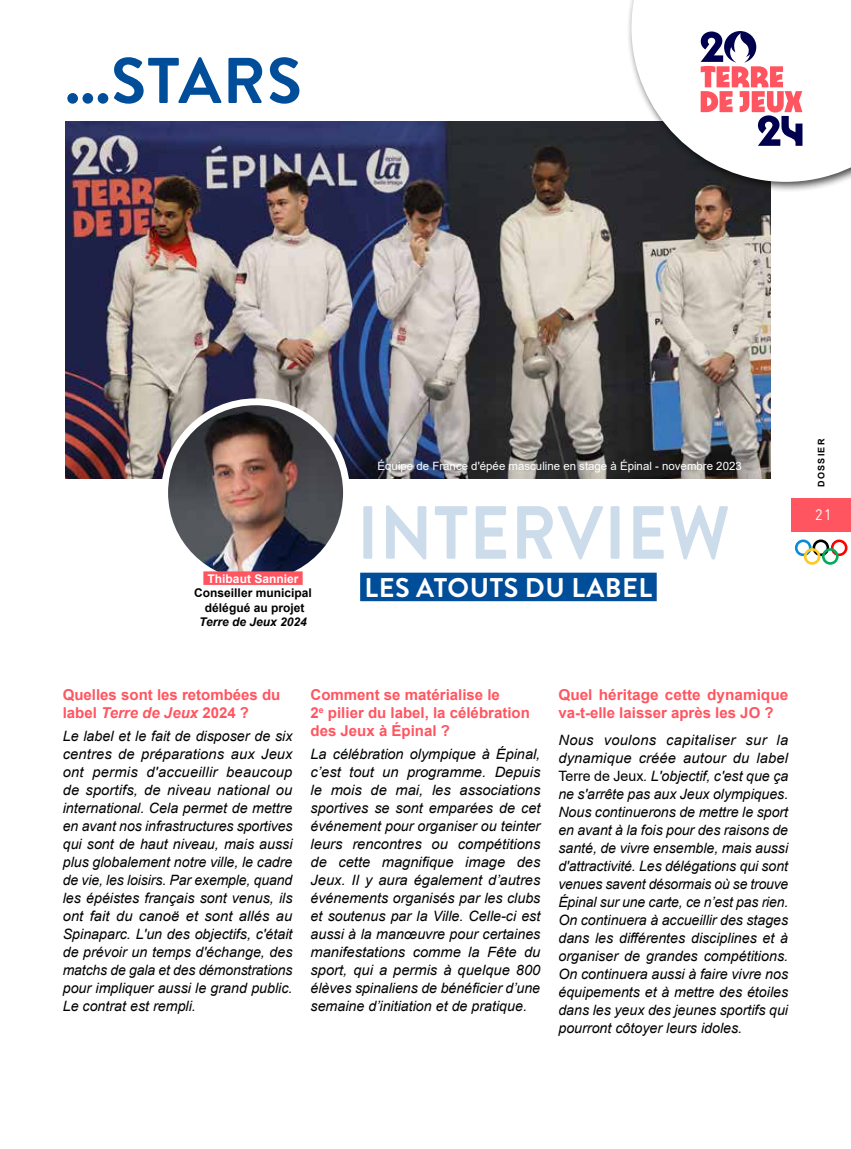
<style>
.page{position:relative;width:851px;height:1149px;background:#fff}
.page>*{position:absolute;margin:0;border:0;box-sizing:border-box;transform-origin:0 0}
.t1{font:700 64.5px "Brandon Grotesque";letter-spacing:.02em;color:#004d9a}
.t2{font:700 27px "Brandon Grotesque";letter-spacing:.02em;color:#fff}
.t3{font:700 15px/18px "Arial";color:#ff5560}
.t4{font:15px "DINOT";color:#fff;scale:.95 1}
.t5{font:italic 14.25px/18px "Arial";color:#000;text-align:justify}
.t6{font:700 12px/14.4px "Arial";color:#000;text-align:center}
.t7{font:italic 700 12px "Arial";color:#000}
.t8{font:700 12px "Arial";color:#fff}
.t9{font:11.4px "Arial";color:#fff}
.t10{font:700 9px "Arial";letter-spacing:.135em;color:#000}
.s1{font-style:italic}
.s2{font-style:normal}
</style>
<div class="page">
<div style="left:791px;top:497px;width:59px;height:34px;background:#ff5560"></div>
<img style="left:65px;top:121px;width:705px;height:357px">
<img style="left:165px;top:401px;width:181px;height:182px;border-radius:91px">
<div style="left:161px;top:398px;width:189px;height:189px;border:7px solid #fff;border-radius:50%"></div>
<div style="left:203px;top:571px;width:99px;height:13px;background:#ff5560"></div>
<svg style="left:363px;top:505px;width:365px;height:54px"></svg>
<div style="left:360px;top:572px;width:296px;height:29px;background:#004d9a"></div>
<div style="left:626px;top:0;width:224px;height:193px;background:#000;opacity:.75"></div>
<svg style="left:631px;top:0;width:219px;height:182px"></svg>
<svg style="left:700px;top:31px;width:102px;height:115px"></svg>
<div style="left:794px;top:539px;width:17px;height:17px;border:3px solid #088bd8;border-radius:50%"></div>
<div style="left:812px;top:539px;width:17px;height:17px;border:3px solid #000;border-radius:50%"></div>
<div style="left:830px;top:539px;width:17px;height:17px;border:3px solid #f00;border-radius:50%"></div>
<div style="left:803px;top:548px;width:17px;height:16px;border:3px solid #ffca23;border-radius:50%"></div>
<div style="left:821px;top:548px;width:17px;height:16px;border:3px solid #00ac5e;border-radius:50%"></div>
<h1 class="t1" style="left:65px;top:36px;width:238px">...STARS</h1>
<p class="t8" style="left:207px;top:570px;width:92px">Thibaut Sannier</p>
<p class="t6" style="left:194px;top:585px;width:119px">Conseiller municipal délégué au projet</p>
<p class="t7" style="left:199px;top:613px;width:109px">Terre de Jeux 2024</p>
<p class="t9" style="left:377px;top:458px;width:365px">Équipe de France d'épée masculine en stage à Épinal - novembre 2023</p>
<h2 class="t2" style="left:364px;top:568px;width:289px">LES ATOUTS DU LABEL</h2>
<p class="t3" style="left:63px;top:686px;width:219px">Quelles sont les retombées du label <span class="s1">Terre de Jeux</span> 2024 ?</p>
<p class="t5" style="left:63px;top:726px;width:231px">Le label et le fait de disposer de six centres de préparations aux Jeux ont permis d'accueillir beaucoup de sportifs, de niveau national ou international. Cela permet de mettre en avant nos infrastructures sportives qui sont de haut niveau, mais aussi plus globalement notre ville, le cadre de vie, les loisirs. Par exemple, quand les épéistes français sont venus, ils ont fait du canoë et sont allés au Spinaparc. L'un des objectifs, c'était de prévoir un temps d'échange, des matchs de gala et des démonstrations pour impliquer aussi le grand public.<br>Le contrat est rempli.</p>
<p class="t3" style="left:310px;top:686px;width:221px">Comment se matérialise le<br>2<sup>e</sup> pilier du label, la célébration des Jeux à Épinal ?</p>
<p class="t5" style="left:310px;top:744px;width:231px">La célébration olympique à Épinal, c’est tout un programme. Depuis le mois de mai, les associations sportives se sont emparées de cet événement pour organiser ou teinter leurs rencontres ou compétitions de cette magnifique image des Jeux. Il y aura également d’autres événements organisés par les clubs et soutenus par la Ville. Celle-ci est aussi à la manœuvre pour certaines manifestations comme la Fête du sport, qui a permis à quelque 800 élèves spinaliens de bénéficier d’une semaine d’initiation et de pratique.</p>
<p class="t3" style="left:558px;top:686px;width:231px">Quel héritage cette dynamique va-t-elle laisser après les JO ?</p>
<p class="t5" style="left:558px;top:730px;width:231px">Nous voulons capitaliser sur la dynamique créée autour du label <span class="s2">Terre de Jeux</span>. L'objectif, c'est que ça ne s'arrête pas aux Jeux olympiques.<br>Nous continuerons de mettre le sport en avant à la fois pour des raisons de santé, de vivre ensemble, mais aussi d'attractivité. Les délégations qui sont venues savent désormais où se trouve Épinal sur une carte, ce n’est pas rien.<br>On continuera à accueillir des stages dans les différentes disciplines et à organiser de grandes compétitions.<br>On continuera aussi à faire vivre nos équipements et à mettre des étoiles dans les yeux des jeunes sportifs qui pourront côtoyer leurs idoles.</p>
<p class="t10" style="left:814px;top:486px;width:49px;rotate:-90deg">DOSSIER</p>
<p class="t4" style="left:815px;top:504px;width:19px">21</p>
</div>
